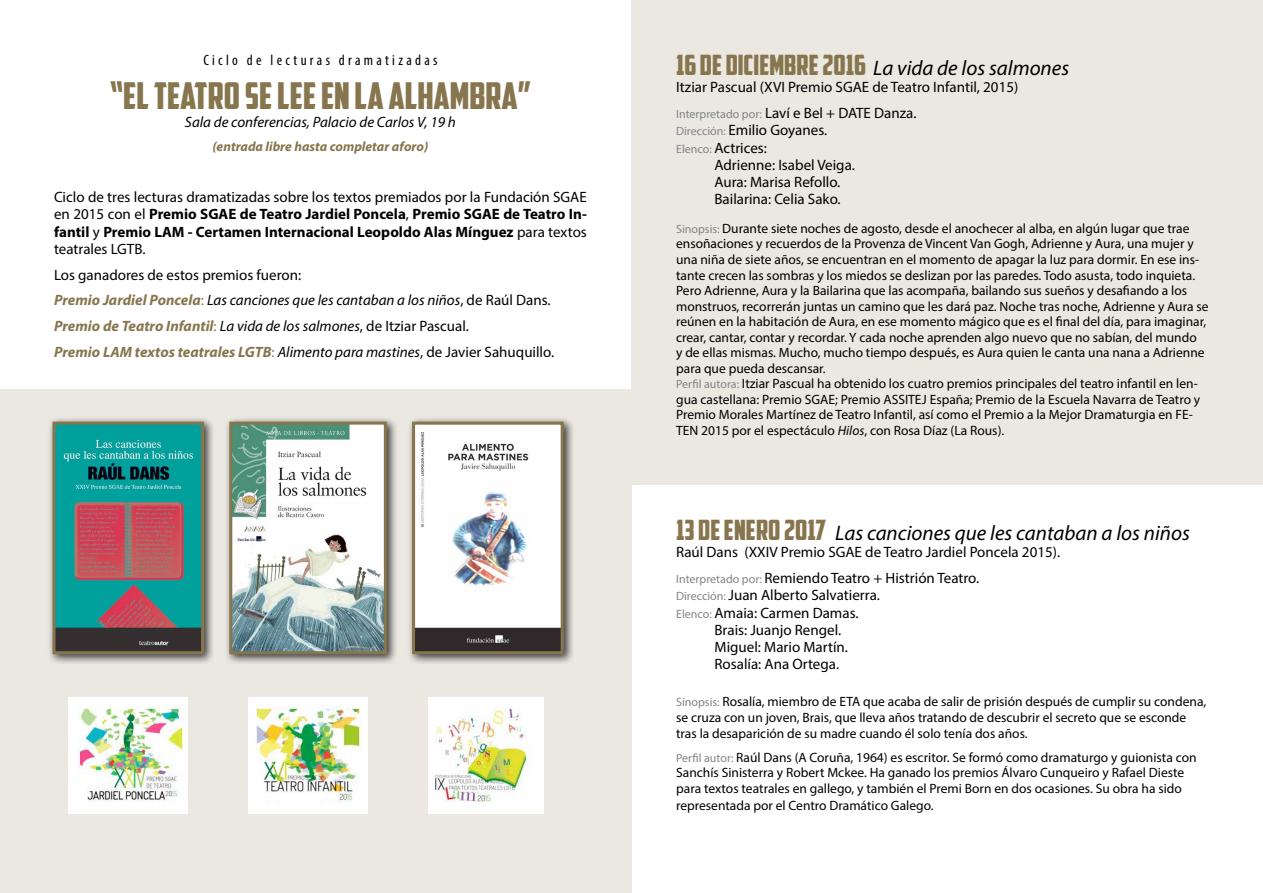
<style>
.page{position:relative;width:1263px;height:893px;background:#fff}
.page>*{position:absolute;margin:0;border:0;box-sizing:border-box;transform-origin:0 0}
.t1{font:37.2px "American Captain";color:#86754d}
.t2{font:italic 21px "Myriad Pro";color:#000}
.t3{font:15px/17.2px "Myriad Pro";color:#000}
.t4{font:italic 15px "Myriad Pro";color:#000}
.t5{font:condensed 15px "Myriad Pro";letter-spacing:.22em;color:#000}
.t6{font:13.5px/15.5px "Myriad Pro";color:#000}
.t7{font:italic 700 13.5px "Myriad Pro";color:#86754d}
.s1{font-weight:700}
.s2{font-weight:700;font-style:italic;color:#86754d}
.s3{color:#86754d}
.s4{font-style:italic}
.s5{font-family:"American Captain";font-style:normal;font-size:28.2px;color:#86754d}
.s6{font-size:12px;color:#828487}
</style>
<div class="page">
<div style="left:0;top:389px;width:631px;height:504px;background:#eae8e1"></div>
<div style="left:631px;top:0;width:632px;height:485px;background:#eae8e1"></div>
<img style="left:69px;top:697px;width:119px;height:117px">
<img style="left:249px;top:697px;width:118px;height:117px">
<img style="left:428px;top:697px;width:115px;height:117px">
<div style="left:47px;top:416px;width:168px;height:249px;background:#000;opacity:.75"></div>
<img style="left:56px;top:426px;width:144px;height:224px">
<div style="left:52px;top:422px;width:152px;height:232px;border:3px solid #86754d"></div>
<div style="left:224px;top:416px;width:174px;height:249px;background:#000;opacity:.75"></div>
<img style="left:233px;top:426px;width:150px;height:224px">
<div style="left:229px;top:422px;width:158px;height:232px;border:3px solid #86754d"></div>
<div style="left:407px;top:416px;width:168px;height:249px;background:#000;opacity:.75"></div>
<img style="left:416px;top:426px;width:144px;height:224px">
<div style="left:412px;top:422px;width:152px;height:232px;border:3px solid #86754d"></div>
<p class="t5" style="left:203px;top:51px;width:236px">Ciclo de lecturas dramatizadas</p>
<h1 class="t1" style="left:110px;top:74px;width:423px">“EL TEATRO SE LEE EN LA ALHAMBRA”</h1>
<p class="t4" style="left:185px;top:112px;width:273px">Sala de conferencias, Palacio de Carlos V, 19 h</p>
<p class="t7" style="left:212px;top:137px;width:217px">(entrada libre hasta completar aforo)</p>
<p class="t3" style="left:54px;top:188px;width:534px;text-align:justify">Ciclo de tres lecturas dramatizadas sobre los textos premiados por la Fundación SGAE en 2015 con el <span class="s1">Premio SGAE de Teatro Jardiel Poncela</span>, <span class="s1">Premio SGAE de Teatro In&shy;fantil</span> y <span class="s1">Premio LAM - Certamen Internacional Leopoldo Alas Mínguez</span> para textos teatrales LGTB.</p>
<p class="t3" style="left:54px;top:261px;width:502px;line-height:25.8px">Los ganadores de estos premios fueron:<br><span class="s2">Premio Jardiel Poncela</span><span class="s3">:</span> <span class="s4">Las canciones que les cantaban a los niños</span>, de Raúl Dans.<br><span class="s2">Premio de Teatro Infantil</span><span class="s3">:</span> <span class="s4">La vida de los salmones</span>, de Itziar Pascual.<br><span class="s2">Premio LAM textos teatrales LGTB</span><span class="s3">:</span> <span class="s4">Alimento para mastines</span>, de Javier Sahuquillo.</p>
<h2 class="t2" style="left:676px;top:55px;width:394px"><span class="s5">16 DE DICIEMBRE 2016</span> La vida de los salmones</h2>
<p class="t3" style="left:676px;top:74px;width:344px;line-height:25.8px">Itziar Pascual (XVI Premio SGAE de Teatro Infantil, 2015)<br><span class="s6">Interpretado por:</span> Laví e Bel + DATE Danza.</p>
<p class="t3" style="left:676px;top:122px;width:153px"><span class="s6">Dirección:</span> Emilio Goyanes.<br><span class="s6">Elenco:</span> Actrices:</p>
<p class="t3" style="left:714px;top:156px;width:142px">Adrienne: Isabel Veiga.<br>Aura: Marisa Refollo.<br>Bailarina: Celia Sako.</p>
<p class="t6" style="left:676px;top:220px;width:534px"><span class="s6">Sinopsis:</span> Durante siete noches de agosto, desde el anochecer al alba, en algún lugar que trae ensoñaciones y recuerdos de la Provenza de Vincent Van Gogh, Adrienne y Aura, una mujer y una niña de siete años, se encuentran en el momento de apagar la luz para dormir. En ese ins&shy;tante crecen las sombras y los miedos se deslizan por las paredes. Todo asusta, todo inquieta.<br>Pero Adrienne, Aura y la Bailarina que las acompaña, bailando sus sueños y desafiando a los monstruos, recorrerán juntas un camino que les dará paz. Noche tras noche, Adrienne y Aura se reúnen en la habitación de Aura, en ese momento mágico que es el final del día, para imaginar, crear, cantar, contar y recordar. Y cada noche aprenden algo nuevo que no sabían, del mundo<br>y de ellas mismas. Mucho, mucho tiempo después, es Aura quien le canta una nana a Adrienne para que pueda descansar.<br><span class="s6">Perfil autora:</span> Itziar Pascual ha obtenido los cuatro premios principales del teatro infantil en len&shy;gua castellana: Premio SGAE; Premio ASSITEJ España; Premio de la Escuela Navarra de Teatro y Premio Morales Martínez de Teatro Infantil, así como el Premio a la Mejor Dramaturgia en FE-TEN 2015 por el espectáculo <span class="s4">Hilos</span>, con Rosa Díaz (La Rous).</p>
<h2 class="t2" style="left:676px;top:520px;width:515px"><span class="s5">13 DE ENERO 2017</span> Las canciones que les cantaban a los niños</h2>
<p class="t3" style="left:676px;top:539px;width:385px;line-height:25.8px">Raúl Dans (XXIV Premio SGAE de Teatro Jardiel Poncela 2015).<br><span class="s6">Interpretado por:</span> Remiendo Teatro + Histrión Teatro.</p>
<p class="t3" style="left:676px;top:586px;width:205px"><span class="s6">Dirección:</span> Juan Alberto Salvatierra.</p>
<p class="t3" style="left:676px;top:604px;width:184px"><span class="s6">Elenco:</span> Amaia: Carmen Damas.</p>
<p class="t3" style="left:714px;top:621px;width:128px">Brais: Juanjo Rengel.</p>
<p class="t3" style="left:714px;top:638px;width:135px">Miguel: Mario Martín.</p>
<p class="t3" style="left:714px;top:655px;width:126px">Rosalía: Ana Ortega.</p>
<p class="t6" style="left:676px;top:694px;width:532px"><span class="s6">Sinopsis:</span> Rosalía, miembro de ETA que acaba de salir de prisión después de cumplir su condena, se cruza con un joven, Brais, que lleva años tratando de descubrir el secreto que se esconde tras la desaparición de su madre cuando él solo tenía dos años.</p>
<p class="t6" style="left:676px;top:749px;width:522px"><span class="s6">Perfil autor:</span> Raúl Dans (A Coruña, 1964) es escritor. Se formó como dramaturgo y guionista con<br>Sanchís Sinisterra y Robert Mckee. Ha ganado los premios Álvaro Cunqueiro y Rafael Dieste para textos teatrales en gallego, y también el Premi Born en dos ocasiones. Su obra ha sido</p>
<p class="t6" style="left:676px;top:797px;width:259px">representada por el Centro Dramático Galego.</p>
</div>
